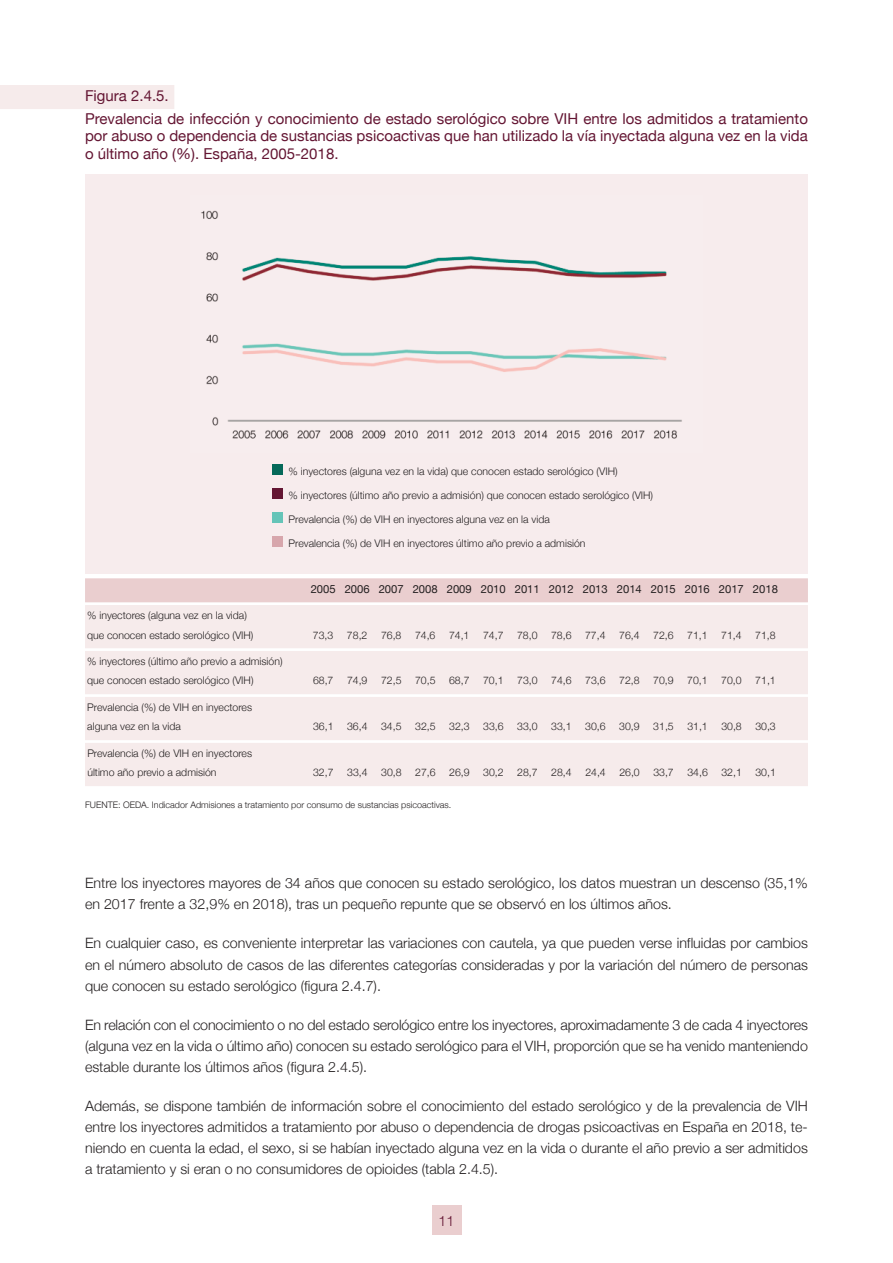
<style>
.page{position:relative;width:893px;height:1263px;background:#fff}
.page>*{position:absolute;margin:0;border:0;box-sizing:border-box;transform-origin:0 0}
.t1{font:15px/17.2px "Helvetica Neue";color:#641633;text-align:justify}
.t2{font:300 14.25px/21px "Helvetica Neue";color:#231f20;text-align:justify}
.t3{font:300 14.25px "Helvetica Neue";color:#641633}
.t4{font:11.25px "Helvetica Neue";color:#231f20}
.t5{font:300 10.5px/19.2px "Helvetica Neue";color:#231f20}
.t6{font:300 9px "Helvetica Neue";color:#231f20}
</style>
<div class="page">
<div style="left:85px;top:624px;width:723px;height:24px;background:#f6ebeb"></div>
<div style="left:85px;top:670px;width:723px;height:24px;background:#f6ebeb"></div>
<div style="left:85px;top:762px;width:723px;height:24px;background:#f6ebeb"></div>
<div style="left:85px;top:174px;width:723px;height:400px;background:#f7eced"></div>
<div style="left:272px;top:536px;width:11px;height:11px;background:#d7a6ac"></div>
<div style="left:272px;top:512px;width:11px;height:11px;background:#65c4b8"></div>
<div style="left:272px;top:488px;width:11px;height:11px;background:#641633"></div>
<div style="left:272px;top:464px;width:11px;height:11px;background:#056959"></div>
<div style="left:85px;top:743px;width:723px;height:24px;background:#f6ebeb"></div>
<div style="left:85px;top:716px;width:723px;height:24px;background:#f6ebeb"></div>
<div style="left:85px;top:697px;width:723px;height:24px;background:#f6ebeb"></div>
<div style="left:85px;top:651px;width:723px;height:24px;background:#f6ebeb"></div>
<div style="left:85px;top:605px;width:723px;height:24px;background:#f6ebeb"></div>
<div style="left:85px;top:578px;width:723px;height:24px;background:#eacecf"></div>
<div style="left:0;top:85px;width:174px;height:24px;background:#f6ebeb"></div>
<div style="left:432px;top:1205px;width:29px;height:30px;background:#eacecf"></div>
<img style="left:201px;top:210px;width:481px;height:229px">
<p class="t1" style="left:85px;top:86px;width:85px">Figura 2.4.5.</p>
<p class="t1" style="left:85px;top:110px;width:724px">Prevalencia de infección y conocimiento de estado serológico sobre VIH entre los admitidos a tratamiento por abuso o dependencia de sustancias psicoactivas que han utilizado la vía inyectada alguna vez en la vida o último año (%). España, 2005-2018.</p>
<p class="t5" style="left:87px;top:606px;width:168px">% inyectores (alguna vez en la vida) que conocen estado serológico (VIH)</p>
<p class="t5" style="left:289px;top:462px;width:330px">% inyectores (alguna vez en la vida) que conocen estado serológico (VIH)</p>
<p class="t5" style="left:289px;top:485px;width:366px">% inyectores (último año previo a admisión) que conocen estado serológico (VIH)</p>
<p class="t5" style="left:289px;top:509px;width:263px">Prevalencia (%) de VIH en inyectores alguna vez en la vida</p>
<p class="t5" style="left:289px;top:533px;width:298px">Prevalencia (%) de VIH en inyectores último año previo a admisión</p>
<p class="t4" style="left:311px;top:582px;width:469px">2005 2006 2007 2008 2009 2010 2011 2012 2013 2014 2015 2016 2017 2018</p>
<p class="t5" style="left:313px;top:625px;width:22px">73,3</p>
<p class="t5" style="left:347px;top:625px;width:22px">78,2</p>
<p class="t5" style="left:381px;top:625px;width:22px">76,8</p>
<p class="t5" style="left:415px;top:625px;width:22px">74,6</p>
<p class="t5" style="left:449px;top:625px;width:22px">74,1</p>
<p class="t5" style="left:483px;top:625px;width:22px">74,7</p>
<p class="t5" style="left:517px;top:625px;width:22px">78,0</p>
<p class="t5" style="left:551px;top:625px;width:22px">78,6</p>
<p class="t5" style="left:585px;top:625px;width:22px">77,4</p>
<p class="t5" style="left:619px;top:625px;width:22px">76,4</p>
<p class="t5" style="left:653px;top:625px;width:22px">72,6</p>
<p class="t5" style="left:687px;top:625px;width:22px">71,1</p>
<p class="t5" style="left:721px;top:625px;width:22px">71,4</p>
<p class="t5" style="left:755px;top:625px;width:22px">71,8</p>
<p class="t5" style="left:87px;top:652px;width:197px">% inyectores (último año previo a admisión) que conocen estado serológico (VIH)</p>
<p class="t5" style="left:87px;top:698px;width:166px">Prevalencia (%) de VIH en inyectores alguna vez en la vida</p>
<p class="t5" style="left:313px;top:671px;width:22px">68,7</p>
<p class="t5" style="left:347px;top:671px;width:22px">74,9</p>
<p class="t5" style="left:381px;top:671px;width:22px">72,5</p>
<p class="t5" style="left:415px;top:671px;width:22px">70,5</p>
<p class="t5" style="left:449px;top:671px;width:22px">68,7</p>
<p class="t5" style="left:483px;top:671px;width:22px">70,1</p>
<p class="t5" style="left:517px;top:671px;width:22px">73,0</p>
<p class="t5" style="left:551px;top:671px;width:22px">74,6</p>
<p class="t5" style="left:585px;top:671px;width:22px">73,6</p>
<p class="t5" style="left:619px;top:671px;width:22px">72,8</p>
<p class="t5" style="left:653px;top:671px;width:22px">70,9</p>
<p class="t5" style="left:687px;top:671px;width:22px">70,1</p>
<p class="t5" style="left:721px;top:671px;width:22px">70,0</p>
<p class="t5" style="left:755px;top:671px;width:22px">71,1</p>
<p class="t5" style="left:313px;top:717px;width:22px">36,1</p>
<p class="t5" style="left:347px;top:717px;width:22px">36,4</p>
<p class="t5" style="left:381px;top:717px;width:22px">34,5</p>
<p class="t5" style="left:415px;top:717px;width:22px">32,5</p>
<p class="t5" style="left:449px;top:717px;width:22px">32,3</p>
<p class="t5" style="left:483px;top:717px;width:22px">33,6</p>
<p class="t5" style="left:517px;top:717px;width:22px">33,0</p>
<p class="t5" style="left:551px;top:717px;width:22px">33,1</p>
<p class="t5" style="left:585px;top:717px;width:22px">30,6</p>
<p class="t5" style="left:619px;top:717px;width:22px">30,9</p>
<p class="t5" style="left:653px;top:717px;width:22px">31,5</p>
<p class="t5" style="left:687px;top:717px;width:22px">31,1</p>
<p class="t5" style="left:721px;top:717px;width:22px">30,8</p>
<p class="t5" style="left:755px;top:717px;width:22px">30,3</p>
<p class="t5" style="left:87px;top:743px;width:166px">Prevalencia (%) de VIH en inyectores último año previo a admisión</p>
<p class="t5" style="left:313px;top:763px;width:22px">32,7</p>
<p class="t5" style="left:347px;top:763px;width:22px">33,4</p>
<p class="t5" style="left:381px;top:763px;width:22px">30,8</p>
<p class="t5" style="left:415px;top:763px;width:22px">27,6</p>
<p class="t5" style="left:449px;top:763px;width:22px">26,9</p>
<p class="t5" style="left:483px;top:763px;width:22px">30,2</p>
<p class="t5" style="left:517px;top:763px;width:22px">28,7</p>
<p class="t5" style="left:551px;top:763px;width:22px">28,4</p>
<p class="t5" style="left:585px;top:763px;width:22px">24,4</p>
<p class="t5" style="left:619px;top:763px;width:22px">26,0</p>
<p class="t5" style="left:653px;top:763px;width:22px">33,7</p>
<p class="t5" style="left:687px;top:763px;width:22px">34,6</p>
<p class="t5" style="left:721px;top:763px;width:22px">32,1</p>
<p class="t5" style="left:755px;top:763px;width:22px">30,1</p>
<p class="t6" style="left:85px;top:799px;width:368px">FUENTE: OEDA. Indicador Admisiones a tratamiento por consumo de sustancias psicoactivas.</p>
<p class="t2" style="left:85px;top:872px;width:724px">Entre los inyectores mayores de 34 años que conocen su estado serológico, los datos muestran un descenso (35,1% en 2017 frente a 32,9% en 2018), tras un pequeño repunte que se observó en los últimos años.</p>
<p class="t2" style="left:85px;top:932px;width:724px">En cualquier caso, es conveniente interpretar las variaciones con cautela, ya que pueden verse influidas por cambios en el número absoluto de casos de las diferentes categorías consideradas y por la variación del número de personas que conocen su estado serológico (figura 2.4.7).</p>
<p class="t2" style="left:85px;top:1014px;width:724px">En relación con el conocimiento o no del estado serológico entre los inyectores, aproximadamente 3 de cada 4 inyectores (alguna vez en la vida o último año) conocen su estado serológico para el VIH, proporción que se ha venido manteniendo estable durante los últimos años (figura 2.4.5).</p>
<p class="t2" style="left:85px;top:1095px;width:724px">Además, se dispone también de información sobre el conocimiento del estado serológico y de la prevalencia de VIH entre los inyectores admitidos a tratamiento por abuso o dependencia de drogas psicoactivas en España en 2018, te&shy;niendo en cuenta la edad, el sexo, si se habían inyectado alguna vez en la vida o durante el año previo a ser admitidos a tratamiento y si eran o no consumidores de opioides (tabla 2.4.5).</p>
<p class="t3" style="left:439px;top:1212px;width:17px">11</p>
</div>
